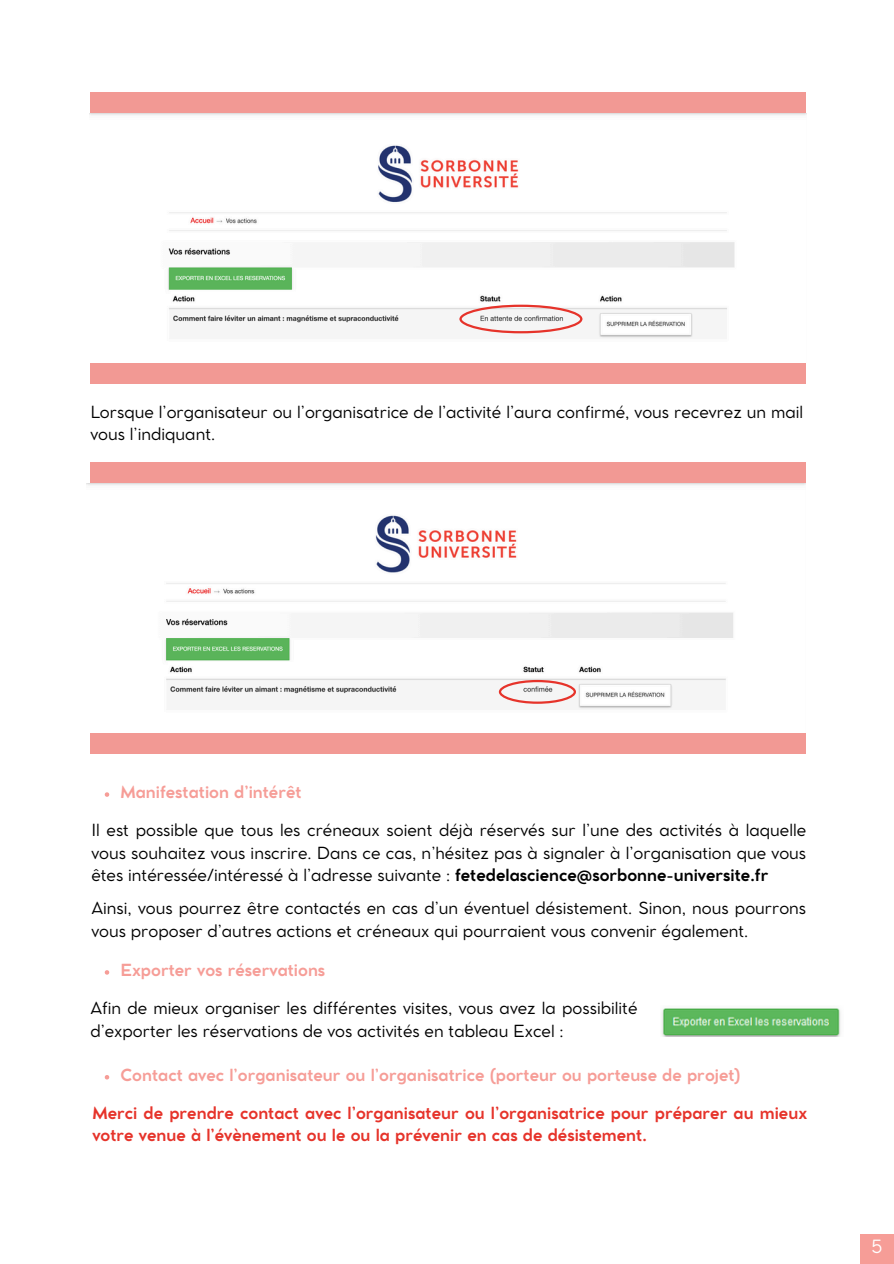
<style>
.page{position:relative;width:894px;height:1264px;background:#fff}
.page>*{position:absolute;margin:0;border:0;box-sizing:border-box;transform-origin:0 0}
.t1{font:18px "Cocomat Pro";color:#fff}
.t2{font:16.5px/22.5px "Cocomat Pro";color:#000}
.t3{font:700 16.5px/22.5px "Cocomat Pro";color:#e6332a}
.t4{font:700 16.5px "Cocomat Pro";color:#f69d97}
.s1{font-weight:700}
</style>
<div class="page">
<div style="left:860px;top:1233px;width:33px;height:30px;background:#f69d97"></div>
<div style="left:90px;top:92px;width:715px;height:292px;background:#f29994"></div>
<img style="left:89px;top:114px;width:717px;height:248px">
<div style="left:90px;top:462px;width:715px;height:292px;background:#f29994"></div>
<img style="left:86px;top:483px;width:719px;height:249px">
<svg style="left:105px;top:792px;width:4px;height:4px"></svg>
<svg style="left:459px;top:305px;width:123px;height:28px;background:#e9cccb"></svg>
<svg style="left:498px;top:680px;width:78px;height:23px;background:#ecc9c7"></svg>
<svg style="left:105px;top:970px;width:4px;height:4px"></svg>
<svg style="left:105px;top:1075px;width:4px;height:4px"></svg>
<img style="left:661px;top:1008px;width:180px;height:28px">
<p class="t2" style="left:90px;top:402px;width:714px">Lorsque l’organisateur ou l’organisatrice de l’activité l’aura confirmé, vous recevrez un mail vous l’indiquant.</p>
<p class="t4" style="left:120px;top:785px;width:183px">Manifestation d’intérêt</p>
<p class="t2" style="left:91px;top:820px;width:716px;text-align:justify">Il est possible que tous les créneaux soient déjà réservés sur l’une des activités à laquelle vous souhaitez vous inscrire. Dans ce cas, n’hésitez pas à signaler à l’organisation que vous êtes intéressée/intéressé à l’adresse suivante : <span class="s1">fetedelascience@sorbonne-universite.fr</span></p>
<p class="t2" style="left:91px;top:898px;width:716px">Ainsi, vous pourrez être contactés en cas d’un éventuel désistement. Sinon, nous pourrons vous proposer d’autres actions et créneaux qui pourraient vous convenir également.</p>
<p class="t4" style="left:120px;top:963px;width:206px">Exporter vos réservations</p>
<p class="t2" style="left:90px;top:998px;width:548px">Afin de mieux organiser les différentes visites, vous avez la possibilité d’exporter les réservations de vos activités en tableau Excel :</p>
<h1 class="t4" style="left:120px;top:1068px;width:621px">Contact avec l’organisateur ou l’organisatrice (porteur ou porteuse de projet)</h1>
<p class="t3" style="left:92px;top:1103px;width:716px">Merci de prendre contact avec l’organisateur ou l’organisatrice pour préparer au mieux votre venue à l’évènement ou le ou la prévenir en cas de désistement.</p>
<p class="t1" style="left:871px;top:1239px;width:13px">5</p>
</div>
